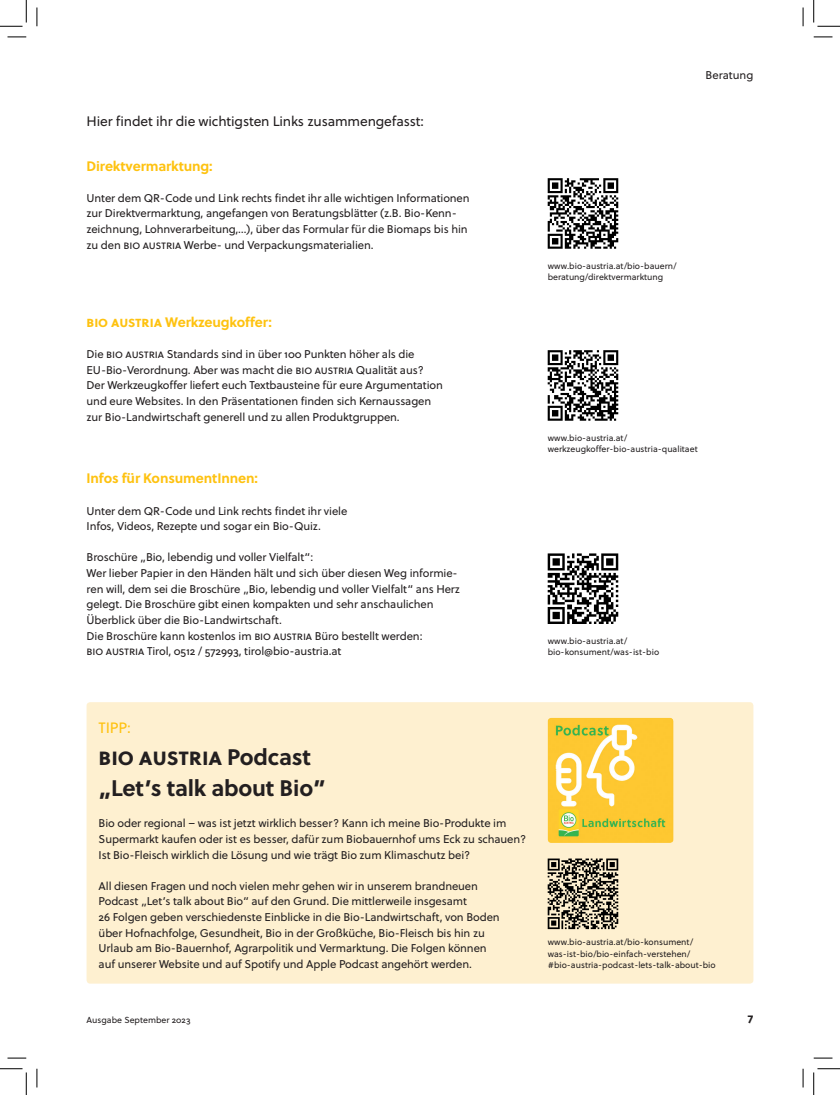
<style>
.page{position:relative;width:840px;height:1095px;background:#fff}
.page>*{position:absolute;margin:0;border:0;box-sizing:border-box;transform-origin:0 0}
.t1{font:700 22.5px/31.2px "Soleil";letter-spacing:-.01em;color:#231f20}
.t2{font:15px "Soleil";color:#fec210}
.t3{font:700 13.75px "Soleil";letter-spacing:-.01em;color:#fec210}
.t4{font:13.75px "Soleil";letter-spacing:-.01em;color:#231f20}
.t5{font:11.25px/15.6px "Soleil";letter-spacing:-.01em;color:#231f20}
.t6{font:11.25px "Soleil Xb";color:#231f20}
.t7{font:8.75px/11.2px "Soleil";color:#231f20}
</style>
<div class="page">
<div style="left:86px;top:702px;width:667px;height:281px;background:#fef0d0;border-radius:4px"></div>
<img style="left:547px;top:717px;width:126px;height:125px">
<svg style="left:547px;top:178px;width:71px;height:71px"></svg>
<svg style="left:547px;top:553px;width:71px;height:71px"></svg>
<svg style="left:547px;top:858px;width:71px;height:70px"></svg>
<svg style="left:547px;top:350px;width:71px;height:70px"></svg>
<svg style="left:8px;top:36px;width:18px;height:2px"></svg>
<svg style="left:813px;top:36px;width:19px;height:2px"></svg>
<svg style="left:8px;top:1057px;width:18px;height:1px"></svg>
<svg style="left:813px;top:1057px;width:19px;height:1px"></svg>
<svg style="left:36px;top:8px;width:2px;height:18px"></svg>
<svg style="left:36px;top:1068px;width:2px;height:19px"></svg>
<svg style="left:802px;top:8px;width:1px;height:18px"></svg>
<svg style="left:802px;top:1068px;width:1px;height:19px"></svg>
<svg style="left:0;top:0;width:27px;height:27px"></svg>
<svg style="left:0;top:1068px;width:27px;height:26px"></svg>
<svg style="left:813px;top:0;width:26px;height:27px"></svg>
<svg style="left:813px;top:1068px;width:26px;height:26px"></svg>
<p class="t4" style="left:86px;top:113px;width:339px">Hier findet ihr die wichtigsten Links zusammengefasst:</p>
<p class="t3" style="left:86px;top:157px;width:127px">Direktvermarktung:</p>
<p class="t5" style="left:86px;top:190px;width:384px">Unter dem QR-Code und Link rechts findet ihr alle wichtigen Informationen zur Direktvermarktung, angefangen von Beratungsblätter (z.B. Bio-Kenn&shy;zeichnung, Lohnverarbeitung,…), über das Formular für die Biomaps bis hin zu den BIO AUSTRIA Werbe- und Verpackungsmaterialien.</p>
<p class="t3" style="left:86px;top:313px;width:8px">BIO</p>
<p class="t3" style="left:111px;top:313px;width:9px">AUSTRIA</p>
<p class="t3" style="left:165px;top:313px;width:108px">Werkzeugkoffer:</p>
<p class="t5" style="left:86px;top:346px;width:358px">Die BIO AUSTRIA Standards sind in über 100 Punkten höher als die EU-Bio-Verordnung. Aber was macht die BIO AUSTRIA Qualität aus?<br>Der Werkzeugkoffer liefert euch Textbausteine für eure Argumentation und eure Websites. In den Präsentationen finden sich Kernaussagen zur Bio-Landwirtschaft generell und zu allen Produktgruppen.</p>
<p class="t3" style="left:86px;top:469px;width:173px">Infos für KonsumentInnen:</p>
<p class="t5" style="left:86px;top:503px;width:262px">Unter dem QR-Code und Link rechts findet ihr viele<br>Infos, Videos, Rezepte und sogar ein Bio-Quiz.</p>
<p class="t5" style="left:86px;top:550px;width:375px">Broschüre „Bio, lebendig und voller Vielfalt“:<br>Wer lieber Papier in den Händen hält und sich über diesen Weg informie&shy;ren will, dem sei die Broschüre „Bio, lebendig und voller Vielfalt“ ans Herz gelegt. Die Broschüre gibt einen kompakten und sehr anschaulichen Überblick über die Bio-Landwirtschaft.<br>Die Broschüre kann kostenlos im BIO AUSTRIA Büro bestellt werden:<br>BIO AUSTRIA Tirol, 0512 / 572993, tirol@bio-austria.at</p>
<p class="t5" style="left:705px;top:68px;width:49px">Beratung</p>
<p class="t7" style="left:547px;top:260px;width:130px">www.bio-austria.at/bio-bauern/ beratung/direktvermarktung</p>
<p class="t7" style="left:547px;top:432px;width:151px">www.bio-austria.at/ werkzeugkoffer-bio-austria-qualitaet</p>
<p class="t7" style="left:547px;top:635px;width:113px">www.bio-austria.at/ bio-konsument/was-ist-bio</p>
<h2 class="t2" style="left:99px;top:718px;width:34px">TIPP:</h2>
<h1 class="t1" style="left:99px;top:741px;width:12px">BIO</h1>
<h1 class="t1" style="left:139px;top:741px;width:13px">AUSTRIA</h1>
<h1 class="t1" style="left:99px;top:741px;width:229px;text-indent:129px">Podcast „Let’s talk about Bio”</h1>
<p class="t5" style="left:99px;top:815px;width:429px">Bio oder regional – was ist jetzt wirklich besser? Kann ich meine Bio-Produkte im<br>Supermarkt kaufen oder ist es besser, dafür zum Biobauernhof ums Eck zu schauen?<br>Ist Bio-Fleisch wirklich die Lösung und wie trägt Bio zum Klimaschutz bei?</p>
<p class="t5" style="left:99px;top:878px;width:402px">All diesen Fragen und noch vielen mehr gehen wir in unserem brandneuen Podcast „Let’s talk about Bio“ auf den Grund. Die mittlerweile insgesamt<br>26 Folgen geben verschiedenste Einblicke in die Bio-Landwirtschaft, von Boden über Hofnachfolge, Gesundheit, Bio in der Großküche, Bio-Fleisch bis hin zu Urlaub am Bio-Bauernhof, Agrarpolitik und Vermarktung. Die Folgen können auf unserer Website und auf Spotify und Apple Podcast angehört werden.</p>
<p class="t7" style="left:547px;top:936px;width:169px">www.bio-austria.at/bio-konsument/ was-ist-bio/bio-einfach-verstehen/ #bio-austria-podcast-lets-talk-about-bio</p>
<p class="t7" style="left:86px;top:1013px;width:105px">Ausgabe September 2023</p>
<p class="t6" style="left:747px;top:1011px;width:7px">7</p>
</div>
